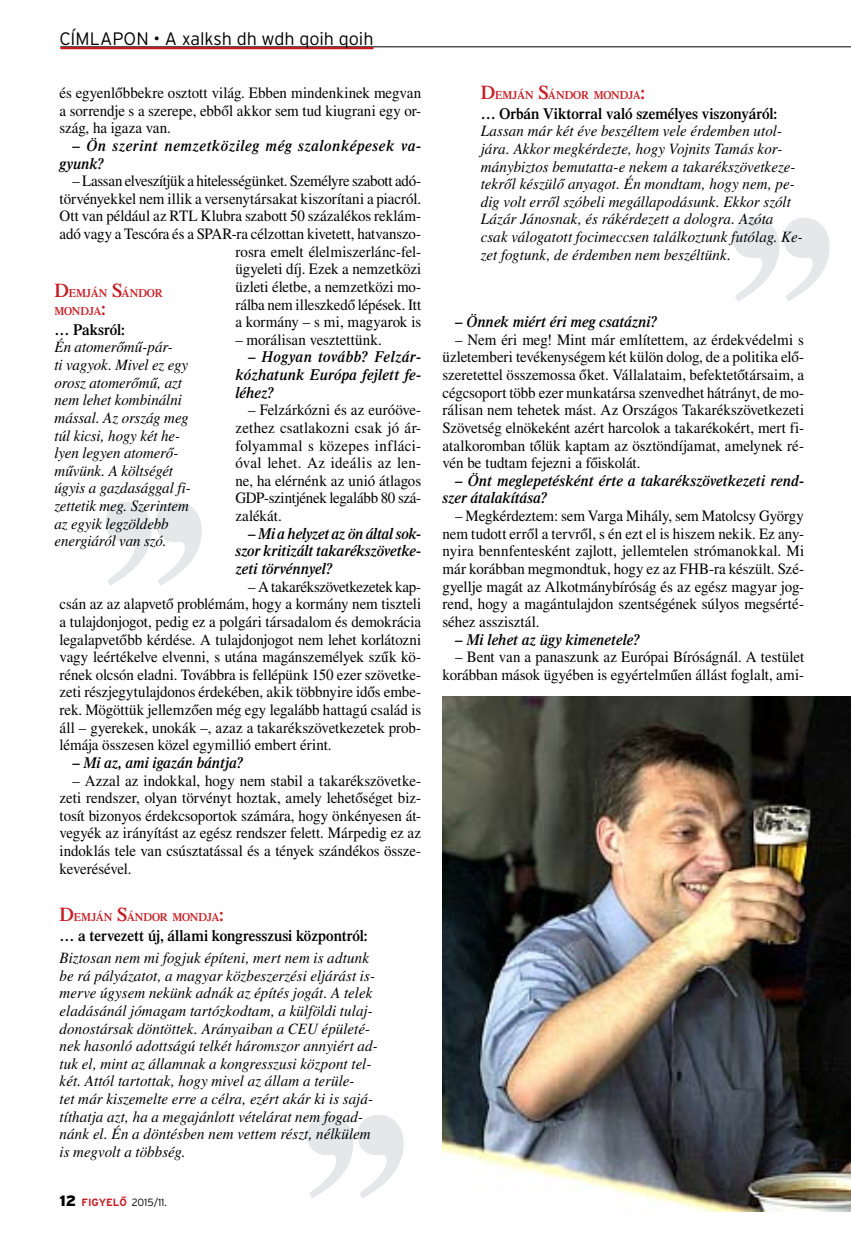
<style>
.page{position:relative;width:851px;height:1242px;background:#fff}
.page>*{position:absolute;margin:0;border:0;box-sizing:border-box;transform-origin:0 0}
.t1{font:300 18px "Interstate H";letter-spacing:-.005em;color:#000}
.t2{font:15.75px/17.5px "Times QS";letter-spacing:-.005em;color:#000;text-align:justify;scale:.95 1}
.t3{font:italic 15.75px/17.5px "Times QS";color:#000;scale:.95 1}
.t4{font:italic 600 15.75px/17.5px "Times QS";letter-spacing:.005em;color:#000;text-align:justify;scale:.95 1}
.t5{font:600 15.75px "Times QS";color:#000;scale:.95 1}
.t6{font:italic 600 15.75px/17.5px "Times QS";letter-spacing:.035em;color:#000;scale:.95 1}
.t7{font:11.7px/17.7px "Times QS Semibold SC600";letter-spacing:-.015em;color:#c61d23;scale:.95 1}
.t8{font:300 10.5px "Interstate H";letter-spacing:-.01em;color:#000}
.s1{font-size:19.5px}
.s2{font-family:"Interstate HU";font-weight:900;font-size:15px}
.s3{font-weight:700;color:#c61d23}
</style>
<div class="page">
<hr style="left:60px;top:47px;width:790px;height:1px;background:#000">
<svg style="left:307px;top:1115px;width:96px;height:83px"></svg>
<svg style="left:105px;top:502px;width:97px;height:83px"></svg>
<hr style="left:60px;top:47px;width:313px;height:2px;background:#c61d23">
<img style="left:442px;top:696px;width:408px;height:515px">
<svg style="left:733px;top:218px;width:96px;height:83px"></svg>
<p class="t1" style="left:60px;top:28px;width:315px">címlapon • A xalksh dh wdh qoih qoih</p>
<p class="t2" style="left:60px;top:84px;width:382px">és egyenlőbbekre osztott világ. Ebben mindenkinek megvan a sorrendje s a szerepe, ebből akkor sem tud kiugrani egy or&shy;szág, ha igaza van.</p>
<p class="t6" style="left:60px;top:137px;width:382px;text-indent:13px">– Ön szerint nemzetközileg még szalonképesek va&shy;gyunk?</p>
<p class="t2" style="left:60px;top:172px;width:382px;text-align:right">– Lassan elveszítjük a hitelességünket. Személyre szabott adó&shy;törvényekkel nem illik a versenytársakat kiszorítani a piacról.<br>Ott van például az RTL Klubra szabott 50 százalékos reklám&shy;adó vagy a Tescóra és a SPAR-ra célzottan kivetett, hatvanszo&shy;rosra emelt élelmiszerlánc-fel-<br>ügyeleti díj. Ezek a nemzetközi<br>üzleti életbe, a nemzetközi mo-<br>rálba nem illeszkedő lépések. Itt<br>a kormány – s mi, magyarok is</p>
<p class="t2" style="left:235px;top:331px;width:156px">– morálisan vesztettünk.</p>
<p class="t4" style="left:235px;top:348px;width:197px;text-indent:13px">– Hogyan tovább? Felzár&shy;kózhatunk Európa fejlett fe&shy;léhez?</p>
<p class="t2" style="left:235px;top:401px;width:197px;text-indent:13px">– Felzárkózni és az euróöve&shy;zethez csatlakozni csak jó ár&shy;folyammal s közepes infláci&shy;óval lehet. Az ideális az len&shy;ne, ha elérnénk az unió átlagos GDP-szintjének legalább 80 szá&shy;zalékát.</p>
<p class="t4" style="left:235px;top:524px;width:197px;text-indent:13px">– Mi a helyzet az ön által sok&shy;szor kritizált takarékszövetke&shy;zeti törvénnyel?</p>
<p class="t2" style="left:60px;top:577px;width:382px;text-indent:189px">– A takarékszövetkezetek kap&shy;csán az az alapvető problémám, hogy a kormány nem tiszteli a tulajdonjogot, pedig ez a polgári társadalom és demokrácia legalapvetőbb kérdése. A tulajdonjogot nem lehet korlátozni vagy leértékelve elvenni, s utána magánszemélyek szűk kö&shy;rének olcsón eladni. Továbbra is fellépünk 150 ezer szövetke&shy;zeti részjegytulajdonos érdekében, akik többnyire idős embe&shy;rek. Mögöttük jellemzően még egy legalább hattagú család is áll – gyerekek, unokák –, azaz a takarékszövetkezetek prob&shy;lémája összesen közel egymillió embert érint.</p>
<p class="t4" style="left:72px;top:753px;width:182px">– Mi az, ami igazán bántja?</p>
<p class="t2" style="left:60px;top:771px;width:382px;text-indent:13px">– Azzal az indokkal, hogy nem stabil a takarékszövetke&shy;zeti rendszer, olyan törvényt hoztak, amely lehetőséget biz&shy;tosít bizonyos érdekcsoportok számára, hogy önkényesen át&shy;vegyék az irányítást az egész rendszer felett. Márpedig ez az indoklás tele van csúsztatással és a tények szándékos össze&shy;keverésével.</p>
<p class="t7" style="left:54px;top:284px;width:115px"><span class="s1">D</span>EMJÁN <span class="s1">S</span>ÁNDOR<br>MONDJA<span class="s1">:</span></p>
<p class="t5" style="left:54px;top:320px;width:76px">… Paksról:</p>
<p class="t3" style="left:54px;top:338px;width:145px">Én atomerőmű-pár-<br>ti vagyok. Mivel ez egy orosz atomerőmű, azt nem lehet kombinálni mással. Az ország meg túl kicsi, hogy két he&shy;lyen legyen atomerő&shy;művünk. A költségét úgyis a gazdasággal fi&shy;zettetik meg. Szerintem az egyik legzöldebb energiáról van szó.</p>
<p class="t7" style="left:60px;top:908px;width:174px"><span class="s1">D</span>EMJÁN <span class="s1">S</span>ÁNDOR MONDJA<span class="s1">:</span></p>
<p class="t5" style="left:60px;top:926px;width:326px">… a tervezett új, állami kongresszusi központról:</p>
<p class="t3" style="left:60px;top:949px;width:336px">Biztosan nem mi fogjuk építeni, mert nem is adtunk be rá pályázatot, a magyar közbeszerzési eljárást is&shy;merve úgysem nekünk adnák az építés jogát. A telek eladásánál jómagam tartózkodtam, a külföldi tulaj&shy;donostársak döntöttek. Arányaiban a CEU épületé&shy;nek hasonló adottságú telkét háromszor annyiért ad&shy;tuk el, mint az államnak a kongresszusi központ tel&shy;két. Attól tartottak, hogy mivel az állam a terüle-<br>tet már kiszemelte erre a célra, ezért akár ki is sajá&shy;títhatja azt, ha a megajánlott vételárat nem fogad&shy;nánk el. Én a döntésben nem vettem részt, nélkülem is megvolt a többség.</p>
<p class="t8" style="left:60px;top:1196px;width:109px"><span class="s2">12</span> <span class="s3">FIGYELŐ</span> 2015/11.</p>
<p class="t7" style="left:480px;top:86px;width:174px"><span class="s1">D</span>EMJÁN <span class="s1">S</span>ÁNDOR MONDJA<span class="s1">:</span></p>
<p class="t5" style="left:480px;top:104px;width:313px">… Orbán Viktorral való személyes viszonyáról:</p>
<p class="t3" style="left:480px;top:122px;width:340px">Lassan már két éve beszéltem vele érdemben utol&shy;jára. Akkor megkérdezte, hogy Vojnits Tamás kor&shy;mánybiztos bemutatta-e nekem a takarékszövetkeze&shy;tekről készülő anyagot. Én mondtam, hogy nem, pe&shy;dig volt erről szóbeli megállapodásunk. Ekkor szólt Lázár Jánosnak, és rákérdezett a dologra. Azóta csak válogatott focimeccsen találkoztunk futólag. Ke&shy;zet fogtunk, de érdemben nem beszéltünk.</p>
<p class="t4" style="left:455px;top:313px;width:215px">– Önnek miért éri meg csatázni?</p>
<p class="t2" style="left:442px;top:331px;width:382px;text-indent:13px">– Nem éri meg! Mint már említettem, az érdekvédelmi s üzletemberi tevékenységem két külön dolog, de a politika elő&shy;szeretettel összemossa őket. Vállalataim, befektetőtársaim, a cégcsoport több ezer munkatársa szenvedhet hátrányt, de mo&shy;rálisan nem tehetek mást. Az Országos Takarékszövetkezeti Szövetség elnökeként azért harcolok a takarékokért, mert fi&shy;atalkoromban tőlük kaptam az ösztöndíjamat, amelynek ré&shy;vén be tudtam fejezni a főiskolát.</p>
<p class="t4" style="left:442px;top:471px;width:382px;text-indent:13px">– Önt meglepetésként érte a takarékszövetkezeti rend&shy;szer átalakítása?</p>
<p class="t2" style="left:442px;top:507px;width:382px;text-indent:13px">– Megkérdeztem: sem Varga Mihály, sem Matolcsy György nem tudott erről a tervről, s én ezt el is hiszem nekik. Ez an - nyira bennfentesként zajlott, jellemtelen strómanokkal. Mi már korábban megmondtuk, hogy ez az FHB-ra készült. Szé&shy;gyellje magát az Alkotmánybíróság és az egész magyar jog&shy;rend, hogy a magántulajdon szentségének súlyos megsérté&shy;séhez asszisztál.</p>
<p class="t4" style="left:455px;top:630px;width:196px">– Mi lehet az ügy kimenetele?</p>
<p class="t2" style="left:442px;top:648px;width:382px;text-align:right">– Bent van a panaszunk az Európai Bíróságnál. A testület korábban mások ügyében is egyértelműen állást foglalt, ami-</p>
</div>
